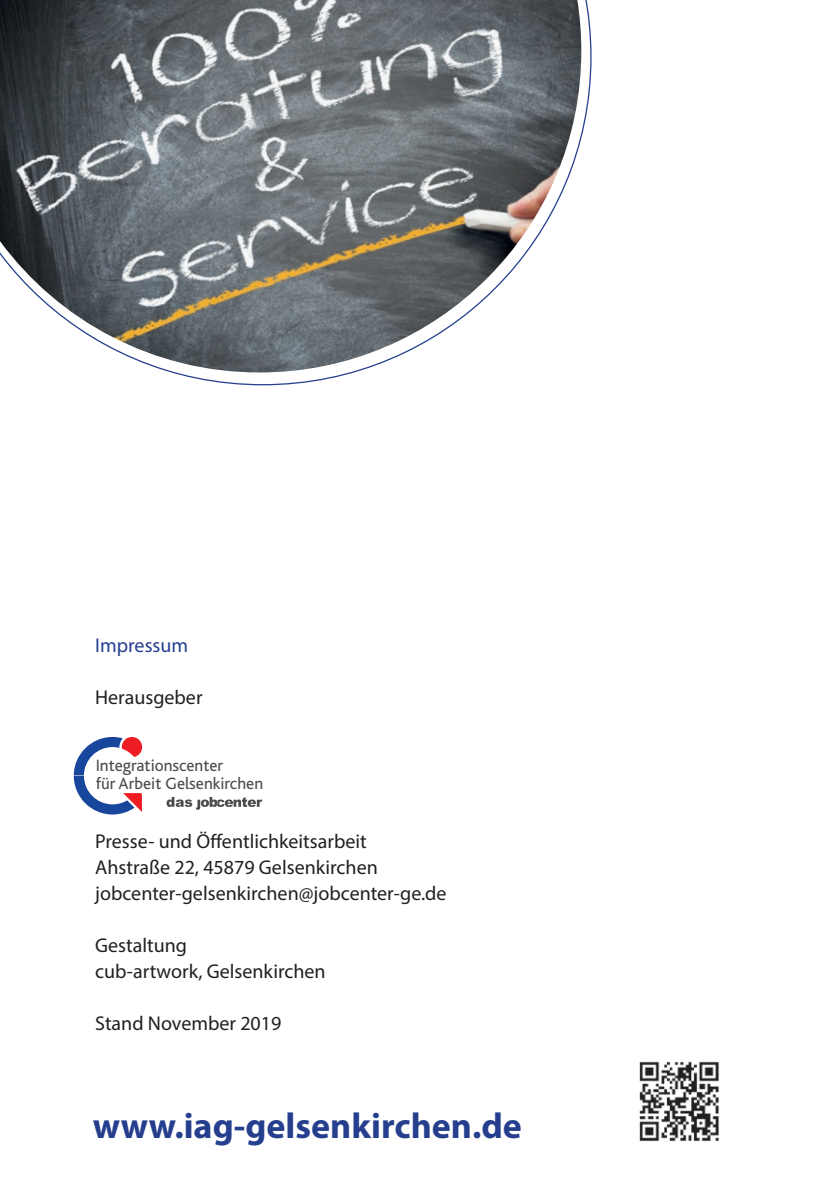
<style>
.page{position:relative;width:840px;height:1191px;background:#fff}
.page>*{position:absolute;margin:0;border:0;box-sizing:border-box;transform-origin:0 0}
.t1{font:700 36px "Myriad Pro";color:#253f8e}
.t2{font:20px/26px "Myriad Pro";color:#231f20}
.t3{font:20px "Myriad Pro";color:#253f8e}
.t4{font:17px/17.8px "Bliss";color:#4b4c4d}
</style>
<div class="page">
<img style="left:639px;top:1061px;width:80px;height:81px">
<img style="left:0;top:0;width:581px;height:372px">
<svg style="left:74px;top:737px;width:68px;height:77px"></svg>
<svg style="left:166px;top:797px;width:96px;height:12px"></svg>
<p class="t3" style="left:95px;top:633px;width:94px">Impressum</p>
<p class="t2" style="left:95px;top:684px;width:109px">Herausgeber</p>
<p class="t4" style="left:96px;top:757px;width:169px">Integrationscenter<br>für Arbeit Gelsenkirchen</p>
<p class="t2" style="left:95px;top:828px;width:352px">Presse- und Öffentlichkeitsarbeit<br>Ahstraße 22, 45879 Gelsenkirchen jobcenter-gelsenkirchen@jobcenter-ge.de</p>
<p class="t2" style="left:95px;top:932px;width:232px">Gestaltung<br>cub-artwork, Gelsenkirchen</p>
<p class="t2" style="left:95px;top:1010px;width:188px">Stand November 2019</p>
<h1 class="t1" style="left:93px;top:1102px;width:430px">www.iag-gelsenkirchen.de</h1>
</div>
